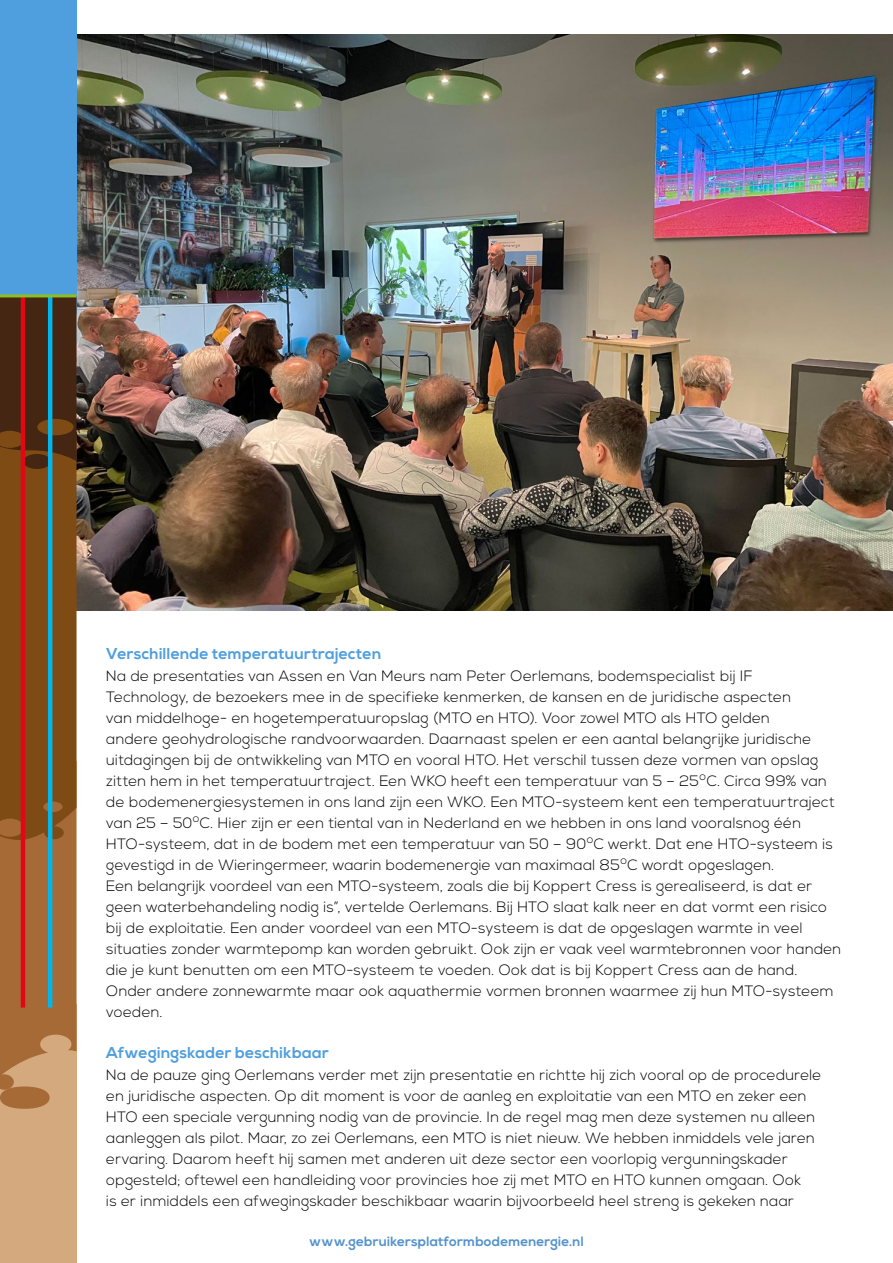
<style>
.page{position:relative;width:893px;height:1263px;background:#fff}
.page>*{position:absolute;margin:0;border:0;box-sizing:border-box;transform-origin:0 0}
.t1{font:700 15.75px "Nexa";letter-spacing:.015em;color:#4f9ede}
.t2{font:300 15px/21px "Nexa";letter-spacing:.015em;color:#000}
.t3{font:700 13.5px "Nexa";letter-spacing:.01em;color:#5392cd}
</style>
<div class="page">
<img style="left:77px;top:34px;width:816px;height:577px">
<div style="left:0;top:1004px;width:77px;height:259px;background:#d4a97d"></div>
<div style="left:0;top:0;width:77px;height:313px;background:#4f9ede"></div>
<svg style="left:0;top:297px;width:77px;height:793px;background:#825224"></svg>
<div style="left:40px;top:1035px;width:31px;height:19px;background:#d4a97d;border-radius:50%"></div>
<div style="left:23px;top:454px;width:28px;height:15px;background:#452612;border-radius:50%"></div>
<div style="left:0;top:1086px;width:50px;height:23px;background:#a56a35;border-radius:50%"></div>
<hr style="left:21px;top:296px;width:4px;height:711px;background:#e30613">
<hr style="left:48px;top:296px;width:4px;height:711px;background:#00b6ed">
<hr style="left:0;top:294px;width:77px;height:3px;background:#8ebf22">
<p class="t1" style="left:106px;top:644px;width:276px">Verschillende temperatuurtrajecten</p>
<p class="t2" style="left:106px;top:666px;width:736px">Na de presentaties van Assen en Van Meurs nam Peter Oerlemans, bodemspecialist bij IF<br>Technology, de bezoekers mee in de specifieke kenmerken, de kansen en de juridische aspecten<br>van middelhoge- en hogetemperatuuropslag (MTO en HTO). Voor zowel MTO als HTO gelden<br>andere geohydrologische randvoorwaarden. Daarnaast spelen er een aantal belangrijke juridische uitdagingen bij de ontwikkeling van MTO en vooral HTO. Het verschil tussen deze vormen van opslag zitten hem in het temperatuurtraject. Een WKO heeft een temperatuur van 5 – 25<sup>o</sup>C. Circa 99% van de bodemenergiesystemen in ons land zijn een WKO. Een MTO-systeem kent een temperatuurtraject van 25 – 50<sup>o</sup>C. Hier zijn er een tiental van in Nederland en we hebben in ons land vooralsnog één HTO-systeem, dat in de bodem met een temperatuur van 50 – 90<sup>o</sup>C werkt. Dat ene HTO-systeem is gevestigd in de Wieringermeer, waarin bodemenergie van maximaal 85<sup>o</sup>C wordt opgeslagen.<br>Een belangrijk voordeel van een MTO-systeem, zoals die bij Koppert Cress is gerealiseerd, is dat er geen waterbehandeling nodig is”, vertelde Oerlemans. Bij HTO slaat kalk neer en dat vormt een risico bij de exploitatie. Een ander voordeel van een MTO-systeem is dat de opgeslagen warmte in veel situaties zonder warmtepomp kan worden gebruikt. Ook zijn er vaak veel warmtebronnen voor handen die je kunt benutten om een MTO-systeem te voeden. Ook dat is bij Koppert Cress aan de hand.<br>Onder andere zonnewarmte maar ook aquathermie vormen bronnen waarmee zij hun MTO-systeem voeden.</p>
<p class="t1" style="left:106px;top:1043px;width:224px">Afwegingskader beschikbaar</p>
<p class="t2" style="left:106px;top:1065px;width:717px">Na de pauze ging Oerlemans verder met zijn presentatie en richtte hij zich vooral op de procedurele en juridische aspecten. Op dit moment is voor de aanleg en exploitatie van een MTO en zeker een HTO een speciale vergunning nodig van de provincie. In de regel mag men deze systemen nu alleen aanleggen als pilot. Maar, zo zei Oerlemans, een MTO is niet nieuw. We hebben inmiddels vele jaren ervaring. Daarom heeft hij samen met anderen uit deze sector een voorlopig vergunningskader opgesteld; oftewel een handleiding voor provincies hoe zij met MTO en HTO kunnen omgaan. Ook<br>is er inmiddels een afwegingskader beschikbaar waarin bijvoorbeeld heel streng is gekeken naar</p>
<p class="t3" style="left:309px;top:1234px;width:276px">www.gebruikersplatformbodemenergie.nl</p>
</div>
